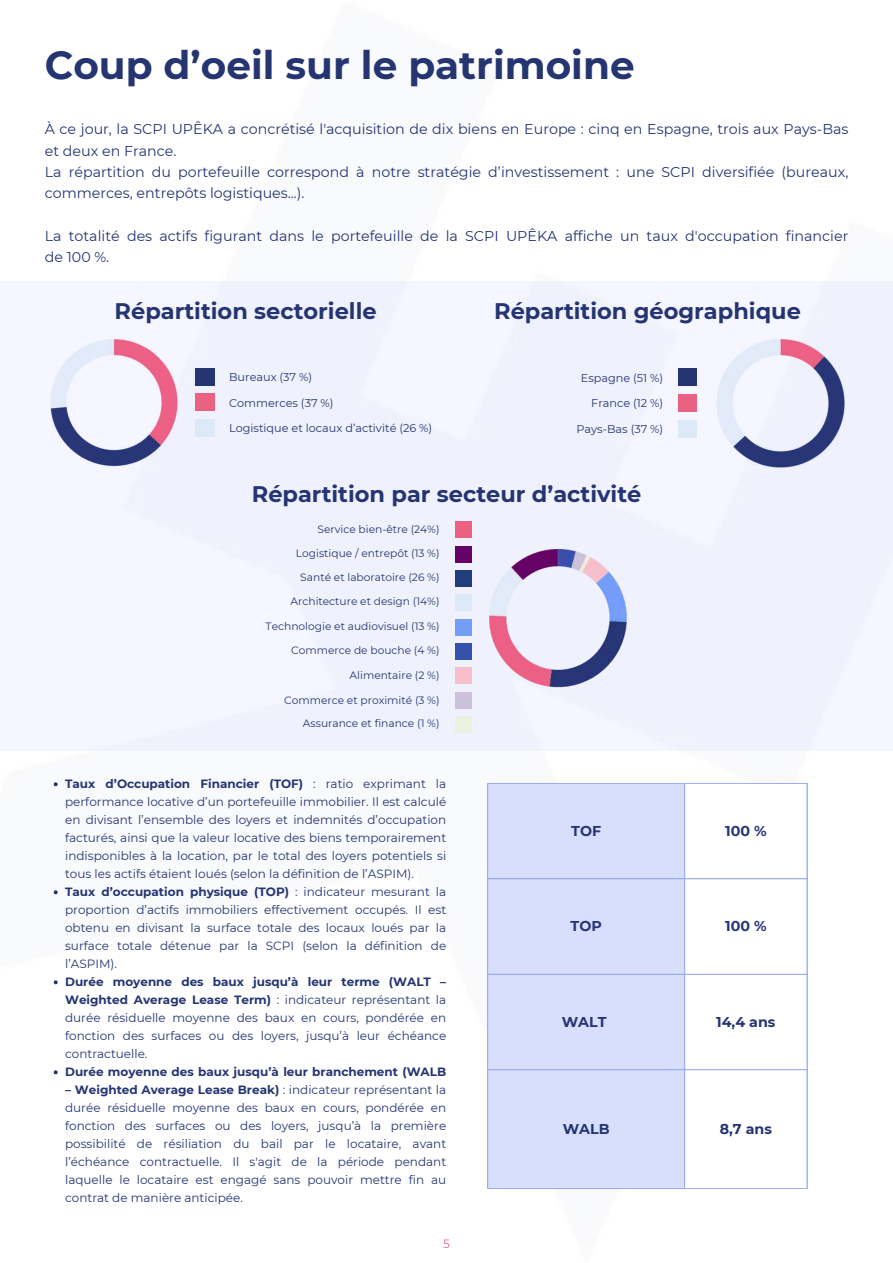
<style>
.page{position:relative;width:893px;height:1263px;background:#fff}
.page>*{position:absolute;margin:0;border:0;box-sizing:border-box;transform-origin:0 0}
.t1{font:700 39px "Montserrat";color:#253572}
.t2{font:700 22.5px "Montserrat";color:#253573}
.t3{font:700 22.5px "Montserrat";color:#253572}
.t4{font:14.25px/21.4px "Montserrat";color:#253572}
.t5{font:700 14.25px "Montserrat";color:#253573}
.t6{font:12px/18px "Montserrat";color:#253572;text-align:justify}
.t7{font:700 12px "Montserrat";color:#253572}
.t8{font:12px "Montserrat";color:#ec6083}
.t9{font:11.25px "Montserrat";color:#253573}
.t10{font:11.25px "Montserrat";color:#253572}
.t11{font:10.65px/23.2px "Montserrat";color:#253573;text-align:right}
.t12{font:10.65px "Montserrat";color:#253572}
.s1{font-weight:700}
</style>
<div class="page">
<div style="left:0;top:281px;width:893px;height:470px;background:#eff2fc"></div>
<div style="left:196px;top:368px;width:19px;height:18px;background:#253572"></div>
<div style="left:196px;top:393px;width:19px;height:18px;background:#eb6182"></div>
<div style="left:196px;top:419px;width:19px;height:18px;background:#dceaf7"></div>
<img style="left:50px;top:339px;width:128px;height:128px">
<div style="left:455px;top:521px;width:17px;height:17px;background:#eb6182"></div>
<div style="left:455px;top:545px;width:17px;height:17px;background:#660266"></div>
<div style="left:455px;top:570px;width:17px;height:17px;background:#223d7c"></div>
<div style="left:455px;top:619px;width:17px;height:16px;background:#749df8"></div>
<div style="left:455px;top:643px;width:17px;height:17px;background:#3750ab"></div>
<div style="left:455px;top:667px;width:17px;height:17px;background:#f7bfcc"></div>
<div style="left:455px;top:594px;width:17px;height:17px;background:#dceaf7"></div>
<div style="left:455px;top:692px;width:17px;height:16px;background:#ccc1da"></div>
<div style="left:455px;top:716px;width:17px;height:17px;background:#ebf1de"></div>
<img style="left:489px;top:548px;width:138px;height:140px">
<div style="left:678px;top:368px;width:19px;height:18px;background:#253573"></div>
<div style="left:678px;top:394px;width:19px;height:18px;background:#eb6182"></div>
<div style="left:678px;top:420px;width:19px;height:18px;background:#dceaf7"></div>
<img style="left:717px;top:339px;width:128px;height:129px">
<svg style="left:54px;top:782px;width:4px;height:4px"></svg>
<svg style="left:54px;top:890px;width:4px;height:4px"></svg>
<svg style="left:54px;top:980px;width:4px;height:4px"></svg>
<svg style="left:54px;top:1070px;width:4px;height:4px"></svg>
<div style="left:488px;top:784px;width:196px;height:404px;background:#d8dffc"></div>
<svg style="left:685px;top:784px;width:122px;height:404px"></svg>
<hr style="left:487px;top:783px;width:1px;height:405px;background:#99acff">
<hr style="left:684px;top:783px;width:1px;height:405px;background:#99acff">
<hr style="left:807px;top:783px;width:1px;height:405px;background:#99acff">
<hr style="left:487px;top:783px;width:320px;height:1px;background:#99acff">
<hr style="left:487px;top:879px;width:320px;height:1px;background:#99acff">
<hr style="left:487px;top:974px;width:320px;height:1px;background:#99acff">
<hr style="left:487px;top:1069px;width:320px;height:1px;background:#99acff">
<hr style="left:487px;top:1188px;width:320px;height:1px;background:#99acff">
<h1 class="t1" style="left:45px;top:41px;width:591px">Coup d’oeil sur le patrimoine</h1>
<p class="t4" style="left:45px;top:118px;width:805px">À ce jour, la SCPI UPÊKA a concrétisé l'acquisition de dix biens en Europe : cinq en Espagne, trois aux Pays-Bas et deux en France.<br>La répartition du portefeuille correspond à notre stratégie d’investissement : une SCPI diversifiée (bureaux, commerces, entrepôts logistiques...).</p>
<p class="t4" style="left:45px;top:225px;width:805px">La totalité des actifs figurant dans le portefeuille de la SCPI UPÊKA affiche un taux d'occupation financier de 100 %.</p>
<h2 class="t3" style="left:115px;top:298px;width:263px">Répartition sectorielle</h2>
<p class="t10" style="left:229px;top:370px;width:85px">Bureaux (37 %)</p>
<p class="t9" style="left:229px;top:396px;width:106px">Commerces (37 %)</p>
<p class="t9" style="left:229px;top:421px;width:205px">Logistique et locaux d’activité (26 %)</p>
<h2 class="t2" style="left:494px;top:298px;width:308px">Répartition géographique</h2>
<p class="t10" style="left:581px;top:371px;width:84px">Espagne (51 %)</p>
<p class="t9" style="left:591px;top:396px;width:74px">France (12 %)</p>
<p class="t9" style="left:576px;top:422px;width:88px">Pays-Bas (37 %)</p>
<h2 class="t2" style="left:252px;top:480px;width:391px">Répartition par secteur d’activité</h2>
<p class="t12" style="left:317px;top:522px;width:124px">Service bien-être (24%)</p>
<p class="t11" style="left:296px;top:541px;width:145px">Logistique / entrepôt (13 %)</p>
<p class="t11" style="left:300px;top:566px;width:141px">Santé et laboratoire (26 %)</p>
<p class="t12" style="left:266px;top:620px;width:175px">Technologie et audiovisuel (13 %)</p>
<p class="t11" style="left:291px;top:639px;width:150px">Commerce de bouche (4 %)</p>
<p class="t11" style="left:350px;top:663px;width:91px">Alimentaire (2 %)</p>
<p class="t11" style="left:290px;top:590px;width:151px">Architecture et design (14%)</p>
<p class="t11" style="left:284px;top:688px;width:157px">Commerce et proximité (3 %)<br>Assurance et finance (1 %)</p>
<p class="t6" style="left:65px;top:775px;width:383px;text-align:left"><span class="s1">Taux d’Occupation Financier (TOF)</span> : ratio exprimant la performance locative d’un portefeuille immobilier. Il est calculé en divisant l’ensemble des loyers et indemnités d’occupation facturés, ainsi que la valeur locative des biens temporairement indisponibles à la location, par le total des loyers potentiels si tous les actifs étaient loués (selon la définition de l’ASPIM).<br><span class="s1">Taux d’occupation physique (TOP)</span> : indicateur mesurant la proportion d’actifs immobiliers effectivement occupés. Il est obtenu en divisant la surface totale des locaux loués par la surface totale détenue par la SCPI (selon la définition de l’ASPIM).</p>
<p class="t6" style="left:65px;top:973px;width:383px"><span class="s1">Durée moyenne des baux jusqu’à leur terme (WALT – Weighted Average Lease Term)</span> : indicateur représentant la durée résiduelle moyenne des baux en cours, pondérée en fonction des surfaces ou des loyers, jusqu’à leur échéance contractuelle.</p>
<p class="t7" style="left:65px;top:1064px;width:383px">Durée moyenne des baux jusqu’à leur branchement (WALB</p>
<p class="t6" style="left:65px;top:1081px;width:383px"><span class="s1">– Weighted Average Lease Break)</span> : indicateur représentant la durée résiduelle moyenne des baux en cours, pondérée en fonction des surfaces ou des loyers, jusqu’à la première possibilité de résiliation du bail par le locataire, avant l’échéance contractuelle. Il s'agit de la période pendant laquelle le locataire est engagé sans pouvoir mettre fin au contrat de manière anticipée.</p>
<p class="t8" style="left:443px;top:1236px;width:8px">5</p>
<p class="t5" style="left:571px;top:822px;width:31px">TOF</p>
<p class="t5" style="left:725px;top:822px;width:43px">100 %</p>
<p class="t5" style="left:570px;top:917px;width:33px">TOP</p>
<p class="t5" style="left:725px;top:917px;width:43px">100 %</p>
<p class="t5" style="left:562px;top:1013px;width:46px">WALT</p>
<p class="t5" style="left:716px;top:1013px;width:61px">14,4 ans</p>
<p class="t5" style="left:562px;top:1120px;width:48px">WALB</p>
<p class="t5" style="left:719px;top:1120px;width:54px">8,7 ans</p>
</div>
